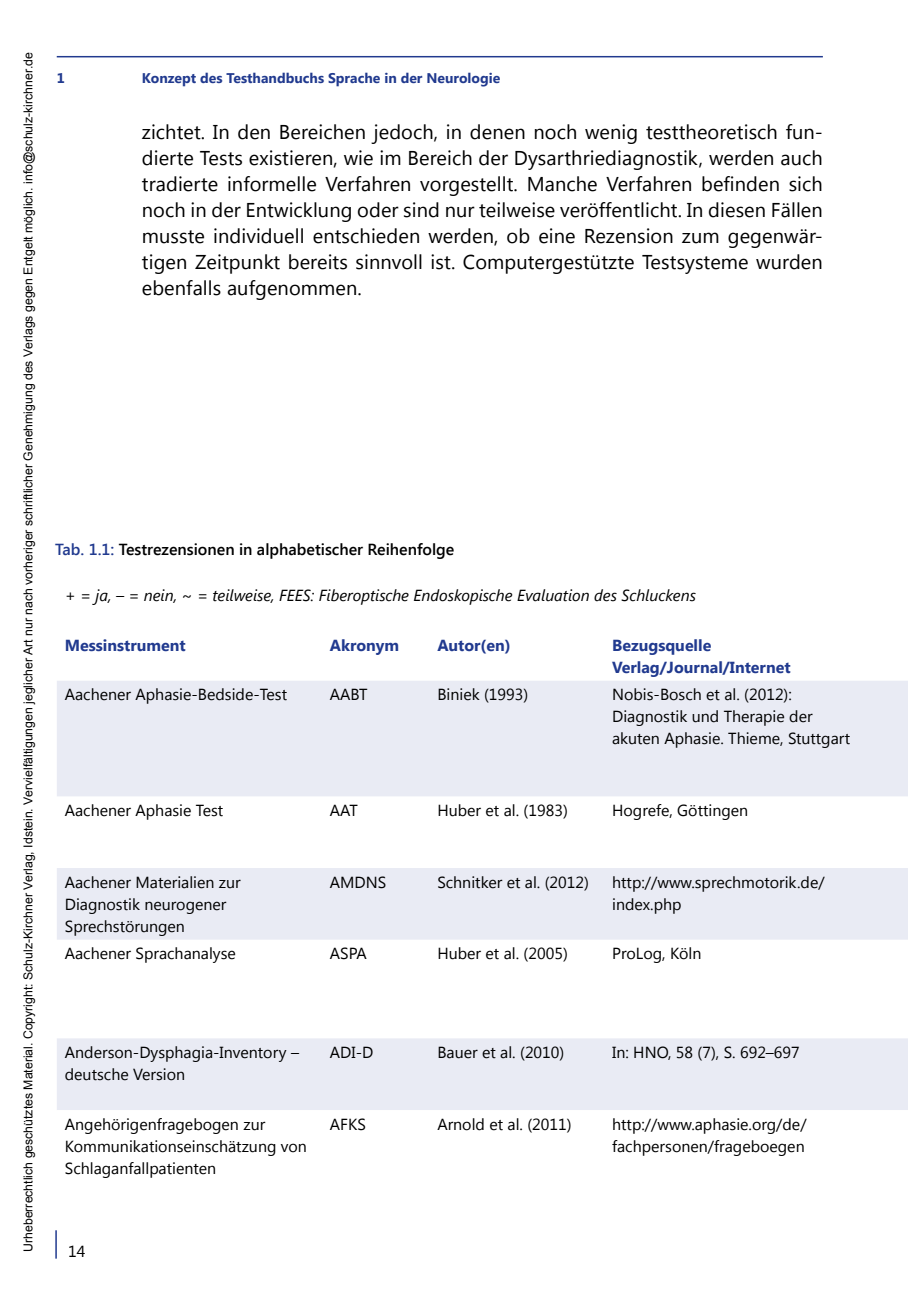
<style>
.page{position:relative;width:908px;height:1304px;background:#fff}
.page>*{position:absolute;margin:0;border:0;box-sizing:border-box;transform-origin:0 0}
.t1{font:20px/26px "Segoe UI";letter-spacing:.005em;color:#000;text-align:justify}
.t2{font:16px/22px "Segoe UI";color:#000}
.t3{font:italic 16px "Segoe UI";color:#000}
.t4{font:700 16px/22px "Segoe UI";color:#213a8f}
.t5{font:600 16px "Segoe UI";color:#000}
.t6{font:700 14px "Segoe UI";color:#213a8f}
.t7{font:12.2px "Arial";color:#000}
.s1{color:#213a8f}
</style>
<div class="page">
<hr style="left:57px;top:56px;width:765px;height:1px;background:#213a8f">
<hr style="left:55px;top:1230px;width:2px;height:29px;background:#213a8f">
<svg style="left:57px;top:681px;width:850px;height:429px;fill:#e9ebf4"></svg>
<p class="t7" style="left:20px;top:1252px;width:1201px;rotate:-90deg">Urheberrechtlich geschütztes Material. Copyright: Schulz-Kirchner Verlag, Idstein. Vervielfältigungen jeglicher Art nur nach vorheriger schriftlicher Genehmigung des Verlags gegen Entgelt möglich. info@schulz-kirchner.de</p>
<p class="t6" style="left:57px;top:68px;width:10px">1</p>
<p class="t6" style="left:142px;top:68px;width:360px">Konzept des Testhandbuchs Sprache in der Neurologie</p>
<p class="t1" style="left:142px;top:118px;width:682px">zichtet. In den Bereichen jedoch, in denen noch wenig testtheoretisch fun&shy;dierte Tests existieren, wie im Bereich der Dysarthriediagnostik, werden auch tradierte informelle Verfahren vorgestellt. Manche Verfahren befinden sich noch in der Entwicklung oder sind nur teilweise veröffentlicht. In diesen Fällen musste individuell entschieden werden, ob eine Rezension zum gegenwär&shy;tigen Zeitpunkt bereits sinnvoll ist. Computergestützte Testsysteme wurden ebenfalls aufgenommen.</p>
<p class="t5" style="left:55px;top:539px;width:400px"><span class="s1">Tab. 1.1:</span> Testrezensionen in alphabetischer Reihenfolge</p>
<p class="t3" style="left:65px;top:584px;width:632px">+ = ja, – = nein, ~ = teilweise, FEES: Fiberoptische Endoskopische Evaluation des Schluckens</p>
<p class="t4" style="left:65px;top:633px;width:122px">Messinstrument</p>
<p class="t4" style="left:330px;top:633px;width:71px">Akronym</p>
<p class="t4" style="left:437px;top:633px;width:75px">Autor(en)</p>
<p class="t4" style="left:612px;top:633px;width:180px">Bezugsquelle<br>Verlag/Journal/Internet</p>
<p class="t2" style="left:65px;top:683px;width:224px">Aachener Aphasie-Bedside-Test</p>
<p class="t2" style="left:330px;top:683px;width:39px">AABT</p>
<p class="t2" style="left:437px;top:683px;width:92px">Biniek (1993)</p>
<p class="t2" style="left:612px;top:683px;width:239px">Nobis-Bosch et al. (2012):<br>Diagnostik und Therapie der akuten Aphasie. Thieme, Stuttgart</p>
<p class="t2" style="left:65px;top:799px;width:160px">Aachener Aphasie Test</p>
<p class="t2" style="left:330px;top:799px;width:29px">AAT</p>
<p class="t2" style="left:437px;top:799px;width:132px">Huber et al. (1983)</p>
<p class="t2" style="left:612px;top:799px;width:138px">Hogrefe, Göttingen</p>
<p class="t2" style="left:65px;top:870px;width:177px">Aachener Materialien zur<br>Diagnostik neurogener<br>Sprechstörungen</p>
<p class="t2" style="left:330px;top:870px;width:58px">AMDNS</p>
<p class="t2" style="left:437px;top:870px;width:153px">Schnitker et al. (2012)</p>
<p class="t2" style="left:612px;top:870px;width:214px">http://www.sprechmotorik.de/ index.php</p>
<p class="t2" style="left:65px;top:942px;width:172px">Aachener Sprachanalyse</p>
<p class="t2" style="left:330px;top:942px;width:38px">ASPA</p>
<p class="t2" style="left:437px;top:942px;width:132px">Huber et al. (2005)</p>
<p class="t2" style="left:612px;top:942px;width:91px">ProLog, Köln</p>
<p class="t2" style="left:65px;top:1041px;width:235px">Anderson-Dysphagia-Inventory – deutsche Version</p>
<p class="t2" style="left:330px;top:1041px;width:45px">ADI-D</p>
<p class="t2" style="left:437px;top:1041px;width:128px">Bauer et al. (2010)</p>
<p class="t2" style="left:612px;top:1041px;width:189px">In: HNO, 58 (7), S. 692–697</p>
<p class="t2" style="left:65px;top:1112px;width:243px">Angehörigenfragebogen zur<br>Kommunikationseinschätzung von<br>Schlaganfallpatienten</p>
<p class="t2" style="left:330px;top:1112px;width:37px">AFKS</p>
<p class="t2" style="left:437px;top:1112px;width:136px">Arnold et al. (2011)</p>
<p class="t2" style="left:612px;top:1112px;width:196px">http://www.aphasie.org/de/ fachpersonen/frageboegen</p>
<p class="t2" style="left:68px;top:1240px;width:19px">14</p>
</div>
